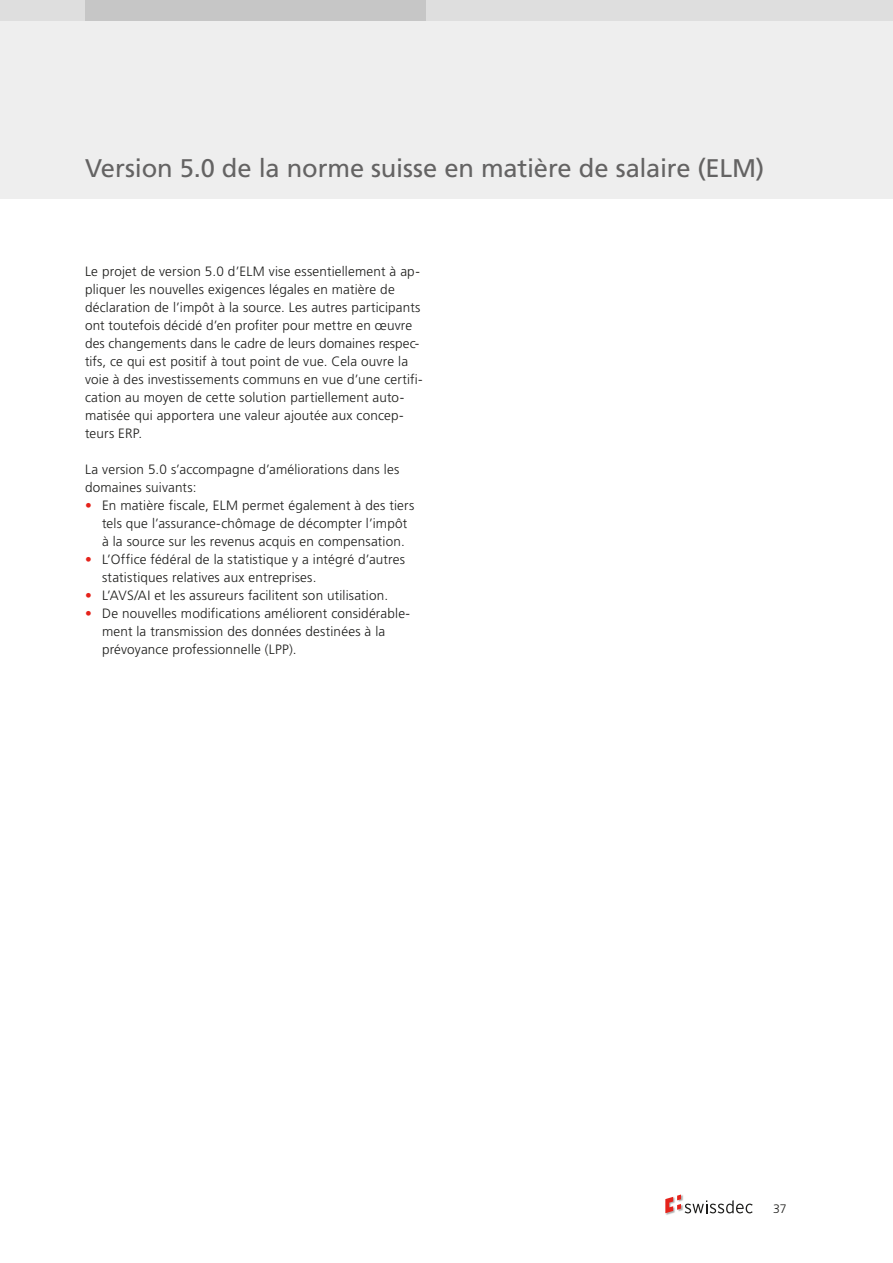
<style>
.page{position:relative;width:893px;height:1263px;background:#fff}
.page>*{position:absolute;margin:0;border:0;box-sizing:border-box;transform-origin:0 0}
.t1{font:25.5px "Frutiger LT Std";letter-spacing:-.01em;color:#646363}
.t2{font:300 13.5px/18px "Frutiger LT Std";letter-spacing:.015em;color:#1d1d1b}
.t3{font:300 12.3px "Frutiger LT Std";color:#1d1d1b}
.s1{color:#e5231b}
</style>
<div class="page">
<svg style="left:665px;top:1194px;width:88px;height:19px"></svg>
<div style="left:0;top:0;width:893px;height:199px;background:#eee"></div>
<div style="left:0;top:0;width:893px;height:20px;background:#dedede"></div>
<div style="left:85px;top:0;width:340px;height:20px;background:#c6c6c6"></div>
<h1 class="t1" style="left:85px;top:153px;width:681px">Version 5.0 de la norme suisse en matière de salaire (ELM)</h1>
<p class="t2" style="left:85px;top:262px;width:339px">Le projet de version 5.0 d’ELM vise essentiellement à ap&shy;pliquer les nouvelles exigences légales en matière de déclaration de l’impôt à la source. Les autres participants ont toutefois décidé d’en profiter pour mettre en œuvre des changements dans le cadre de leurs domaines respec&shy;tifs, ce qui est positif à tout point de vue. Cela ouvre la voie à des investissements communs en vue d’une certifi&shy;cation au moyen de cette solution partiellement auto&shy;matisée qui apportera une valeur ajoutée aux concep&shy;teurs ERP.</p>
<p class="t2" style="left:85px;top:460px;width:316px">La version 5.0 s’accompagne d’améliorations dans les domaines suivants:</p>
<p class="t2" style="left:102px;top:496px;width:314px;text-indent:-17px"><span class="s1">•</span> En matière fiscale, ELM permet également à des tiers tels que l’assurance-chômage de décompter l’impôt à la source sur les revenus acquis en compensation.</p>
<p class="t2" style="left:102px;top:550px;width:305px;text-indent:-17px"><span class="s1">•</span> L’Office fédéral de la statistique y a intégré d’autres statistiques relatives aux entreprises.</p>
<p class="t2" style="left:85px;top:586px;width:305px"><span class="s1">•</span> L’AVS/AI et les assureurs facilitent son utilisation.</p>
<p class="t2" style="left:102px;top:604px;width:310px;text-indent:-17px"><span class="s1">•</span> De nouvelles modifications améliorent considérable&shy;ment la transmission des données destinées à la prévoyance professionnelle (LPP).</p>
<p class="t3" style="left:773px;top:1201px;width:15px">37</p>
</div>
